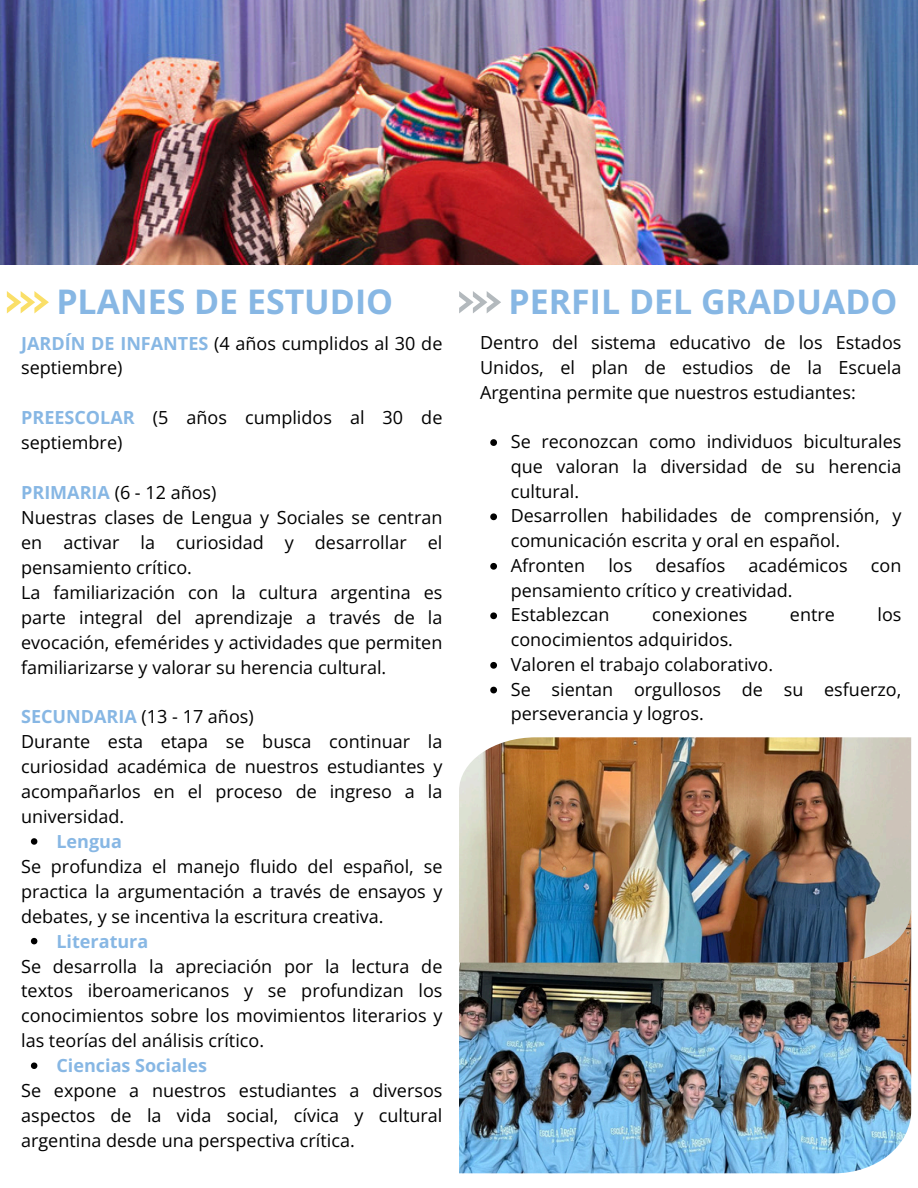
<style>
.page{position:relative;width:918px;height:1188px;background:#fff}
.page>*{position:absolute;margin:0;border:0;box-sizing:border-box;transform-origin:0 0}
.t1{font:700 33.9px "Open Sans";color:#87b7e4}
.t2{font:18px/24.9px "Open Sans";color:#000;text-align:justify}
.t3{font:700 18px "Open Sans";color:#87b7e4}
.s1{font-weight:700;color:#87b7e4}
</style>
<div class="page">
<svg style="left:7px;top:291px;width:42px;height:22px"></svg>
<svg style="left:459px;top:291px;width:42px;height:22px"></svg>
<svg style="left:490px;top:439px;width:7px;height:7px"></svg>
<svg style="left:490px;top:513px;width:7px;height:7px"></svg>
<svg style="left:490px;top:563px;width:7px;height:7px"></svg>
<svg style="left:490px;top:612px;width:7px;height:7px"></svg>
<svg style="left:490px;top:662px;width:7px;height:7px"></svg>
<svg style="left:490px;top:687px;width:7px;height:6px"></svg>
<img style="left:459px;top:963px;width:452px;height:210px">
<img style="left:459px;top:737px;width:452px;height:226px">
<img style="left:0;top:0;width:918px;height:265px">
<svg style="left:31px;top:838px;width:6px;height:7px"></svg>
<svg style="left:31px;top:938px;width:6px;height:6px"></svg>
<svg style="left:31px;top:1062px;width:6px;height:7px"></svg>
<p class="t1" style="left:56px;top:277px;width:338px">PLANES DE ESTUDIO</p>
<p class="t2" style="left:21px;top:330px;width:423px"><span class="s1">JARDÍN DE INFANTES</span> (4 años cumplidos al 30 de septiembre)</p>
<p class="t2" style="left:21px;top:405px;width:423px"><span class="s1">PREESCOLAR</span> (5 años cumplidos al 30 de septiembre)</p>
<p class="t2" style="left:21px;top:480px;width:197px"><span class="s1">PRIMARIA</span> (6 - 12 años)</p>
<p class="t2" style="left:21px;top:505px;width:423px">Nuestras clases de Lengua y Sociales se centran en activar la curiosidad y desarrollar el pensamiento crítico.</p>
<p class="t2" style="left:21px;top:579px;width:423px">La familiarización con la cultura argentina es parte integral del aprendizaje a través de la evocación, efemérides y actividades que permiten familiarizarse y valorar su herencia cultural.</p>
<p class="t2" style="left:21px;top:704px;width:234px"><span class="s1">SECUNDARIA</span> (13 - 17 años)</p>
<p class="t2" style="left:21px;top:729px;width:423px">Durante esta etapa se busca continuar la curiosidad académica de nuestros estudiantes y acompañarlos en el proceso de ingreso a la universidad.</p>
<p class="t3" style="left:56px;top:829px;width:67px">Lengua</p>
<p class="t2" style="left:21px;top:853px;width:423px">Se profundiza el manejo fluido del español, se practica la argumentación a través de ensayos y debates, y se incentiva la escritura creativa.</p>
<p class="t3" style="left:56px;top:928px;width:93px">Literatura</p>
<p class="t2" style="left:21px;top:953px;width:423px">Se desarrolla la apreciación por la lectura de textos iberoamericanos y se profundizan los conocimientos sobre los movimientos literarios y las teorías del análisis crítico.</p>
<p class="t3" style="left:56px;top:1053px;width:152px">Ciencias Sociales</p>
<p class="t2" style="left:21px;top:1078px;width:423px">Se expone a nuestros estudiantes a diversos aspectos de la vida social, cívica y cultural argentina desde una perspectiva crítica.</p>
<p class="t1" style="left:509px;top:277px;width:390px">PERFIL DEL GRADUADO</p>
<p class="t2" style="left:480px;top:330px;width:423px">Dentro del sistema educativo de los Estados Unidos, el plan de estudios de la Escuela Argentina permite que nuestros estudiantes:</p>
<h1 class="t2" style="left:511px;top:429px;width:392px">Se reconozcan como individuos biculturales que valoran la diversidad de su herencia cultural.</h1>
<p class="t2" style="left:511px;top:503px;width:392px">Desarrollen habilidades de comprensión, y comunicación escrita y oral en español.</p>
<h1 class="t2" style="left:511px;top:553px;width:76px">Afronten</h1>
<h1 class="t2" style="left:608px;top:553px;width:25px">los</h1>
<h1 class="t2" style="left:656px;top:553px;width:71px">desafíos</h1>
<h1 class="t2" style="left:749px;top:553px;width:101px">académicos</h1>
<h1 class="t2" style="left:871px;top:553px;width:32px">con</h1>
<h1 class="t2" style="left:511px;top:577px;width:283px">pensamiento crítico y creatividad.</h1>
<p class="t2" style="left:511px;top:602px;width:100px">Establezcan</p>
<p class="t2" style="left:652px;top:602px;width:97px">conexiones</p>
<p class="t2" style="left:790px;top:602px;width:47px">entre</p>
<p class="t2" style="left:877px;top:602px;width:25px">los</p>
<p class="t2" style="left:511px;top:627px;width:224px">conocimientos adquiridos.</p>
<p class="t2" style="left:511px;top:652px;width:264px">Valoren el trabajo colaborativo.</p>
<p class="t2" style="left:511px;top:676px;width:392px">Se sientan orgullosos de su esfuerzo, perseverancia y logros.</p>
</div>
